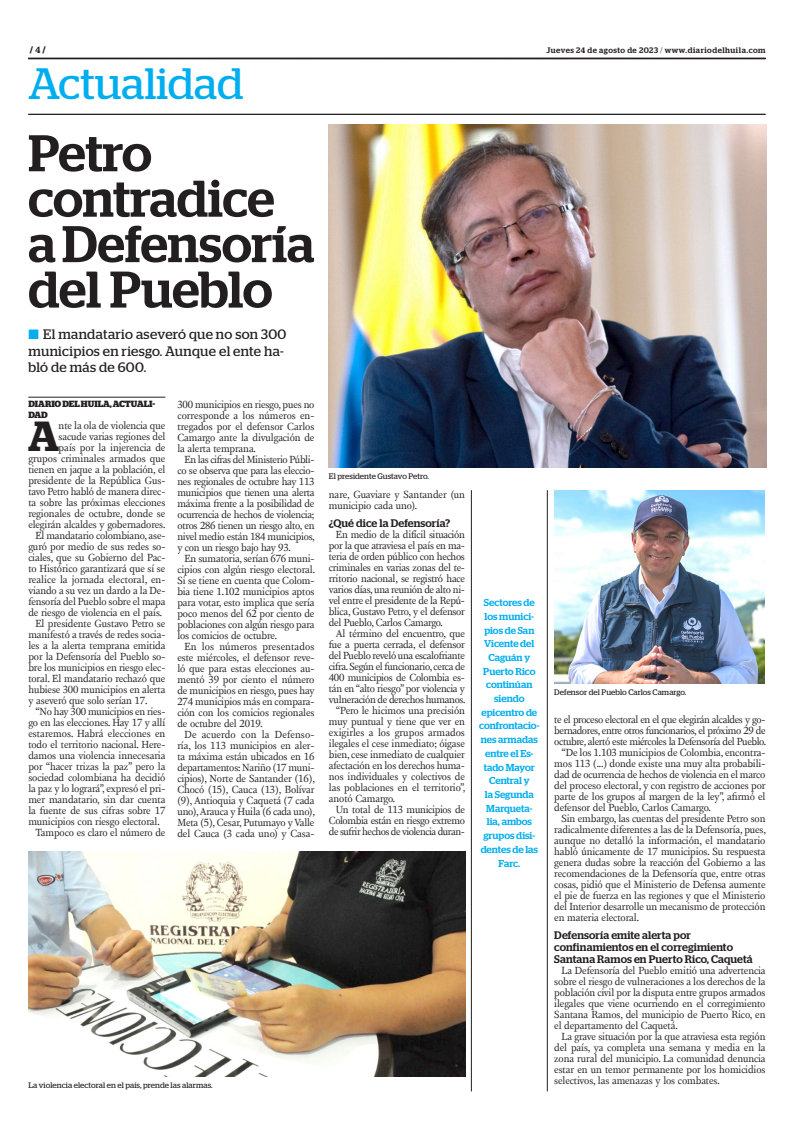
<style>
.page{position:relative;width:801px;height:1134px;background:#fff}
.page>*{position:absolute;margin:0;border:0;box-sizing:border-box;transform-origin:0 0}
.TITULO{font:500 51.4px/45.4px "Stag";letter-spacing:-.005em;color:#231f20}
.t1{font:43.9px "Stag";color:#00aeef}
.TEXTO_UNO{font:600 42px "Stag";color:#231f20}
.SUMARIO{font:13.7px/16.5px "Stag";letter-spacing:.025em;color:#231f20}
.INTERTITULO{font:500 11px/12px "Stag";letter-spacing:.01em;color:#231f20}
.TEXTO{font:10.6px/11px "New Fournier BP";letter-spacing:-.02em;color:#231f20;text-align:justify}
.TEXTO_UNO-2{font:10.6px/11px "New Fournier BP";letter-spacing:-.01em;color:#231f20;text-align:right}
.DESTACADO_AZUL{font:500 10px/13.7px "Stag";color:#00aeef;text-align:center}
.CREDITO_1{font:700 9px/11px "Stag";color:#231f20}
.PIE_DE_FOTO{font:8px "Stag";letter-spacing:.01em;color:#231f20}
.t2{font:500 8px "Stag";letter-spacing:.06em;color:#231f20}
.s1{font-weight:500}
.s2{font-weight:300}
.s3{color:#00aeef}
</style>
<div class="page">
<svg style="left:28px;top:58px;width:737px;height:1px"></svg>
<hr style="left:28px;top:114px;width:737px;height:1px;background:#231f20">
<img style="left:329px;top:124px;width:437px;height:343px">
<img style="left:554px;top:490px;width:210px;height:193px">
<img style="left:28px;top:852px;width:437px;height:225px">
<hr style="left:28px;top:397px;width:137px;height:1px;background:#231f20">
<hr style="left:471px;top:490px;width:1px;height:601px;background:#231f20">
<hr style="left:547px;top:490px;width:1px;height:601px;background:#231f20">
<p class="CREDITO_1" style="left:30px;top:45px;width:17px">/ <span class="s1">4</span> /</p>
<p class="t2" style="left:546px;top:45px;width:220px">Jueves 24 de agosto de 2023 <span class="s2">/</span> www.diariodelhuila.com</p>
<p class="t1" style="left:28px;top:58px;width:216px">Actualidad</p>
<p class="TITULO" style="left:28px;top:130px;width:248px">Petro contradice</p>
<p class="TITULO" style="left:28px;top:221px;width:288px">a Defensoría del Pueblo</p>
<p class="SUMARIO" style="left:28px;top:326px;width:260px"><span class="s3">■</span> El mandatario aseveró que no son 300 municipios en riesgo. Aunque el ente ha&shy;bló de más de 600.</p>
<p class="CREDITO_1" style="left:28px;top:399px;width:128px">DIARIO DEL HUILA, ACTUALI-<br>DAD</p>
<p class="TEXTO_UNO" style="left:28px;top:412px;width:33px">A</p>
<p class="TEXTO" style="left:177px;top:399px;width:139px">300 municipios en riesgo, pues no corresponde a los números en&shy;tregados por el defensor Carlos Camargo ante la divulgación de la alerta temprana.</p>
<p class="TEXTO" style="left:177px;top:454px;width:139px;text-indent:7px">En las cifras del Ministerio Públi&shy;co se observa que para las eleccio&shy;nes regionales de octubre hay 113 municipios que tienen una alerta máxima frente a la posibilidad de ocurrencia de hechos de violencia; otros 286 tienen un riesgo alto, en nivel medio están 184 municipios, y con un riesgo bajo hay 93.</p>
<p class="TEXTO" style="left:177px;top:553px;width:139px;text-indent:7px">En sumatoria, serían 676 muni&shy;cipios con algún riesgo electoral.<br>Si se tiene en cuenta que Colom&shy;bia tiene 1.102 municipios aptos para votar, esto implica que sería poco menos del 62 por ciento de poblaciones con algún riesgo para los comicios de octubre.</p>
<p class="TEXTO" style="left:177px;top:641px;width:139px;text-indent:7px">En los números presentados este miércoles, el defensor reve&shy;ló que para estas elecciones au&shy;mentó 39 por ciento el número de municipios en riesgo, pues hay 274 municipios más en compara&shy;ción con los comicios regionales de octubre del 2019.</p>
<p class="TEXTO" style="left:177px;top:729px;width:139px;text-indent:7px">De acuerdo con la Defenso&shy;ría, los 113 municipios en aler&shy;ta máxima están ubicados en 16 departamentos: Nariño (17 muni&shy;cipios), Norte de Santander (16), Chocó (15), Cauca (13), Bolívar (9), Antioquia y Caquetá (7 cada uno), Arauca y Huila (6 cada uno), Meta (5), Cesar, Putumayo y Valle del Cauca (3 cada uno) y Casa-</p>
<p class="TEXTO_UNO-2" style="left:28px;top:420px;width:139px">nte la ola de violencia que sacude varias regiones del<br>país por la injerencia de grupos criminales armados que tienen en jaque a la población, el presidente de la República Gus&shy;tavo Petro habló de manera direc&shy;ta sobre las próximas elecciones regionales de octubre, donde se elegirán alcaldes y gobernadores.</p>
<p class="TEXTO" style="left:28px;top:530px;width:139px;text-indent:7px">El mandatario colombiano, ase&shy;guró por medio de sus redes so&shy;ciales, que su Gobierno del Pac&shy;to Histórico garantizará que sí se realice la jornada electoral, en&shy;viando a su vez un dardo a la De&shy;fensoría del Pueblo sobre el mapa de riesgo de violencia en el país.</p>
<p class="TEXTO" style="left:28px;top:618px;width:139px;text-indent:7px">El presidente Gustavo Petro se manifestó a través de redes socia&shy;les a la alerta temprana emitida por la Defensoría del Pueblo so&shy;bre los municipios en riesgo elec&shy;toral. El mandatario rechazó que hubiese 300 municipios en alerta y aseveró que solo serían 17.</p>
<p class="TEXTO" style="left:28px;top:706px;width:139px;text-indent:7px">“No hay 300 municipios en ries&shy;go en las elecciones. Hay 17 y allí estaremos. Habrá elecciones en todo el territorio nacional. Here&shy;damos una violencia innecesaria por “hacer trizas la paz” pero la sociedad colombiana ha decidió la paz y lo logrará”, expresó el pri&shy;mer mandatario, sin dar cuenta la fuente de sus cifras sobre 17 municipios con riesgo electoral.</p>
<p class="TEXTO" style="left:35px;top:827px;width:131px">Tampoco es claro el número de</p>
<p class="PIE_DE_FOTO" style="left:329px;top:471px;width:102px">El presidente Gustavo Petro.</p>
<p class="TEXTO" style="left:329px;top:489px;width:138px">nare, Guaviare y Santander (un municipio cada uno).</p>
<p class="INTERTITULO" style="left:329px;top:517px;width:123px">¿Qué dice la Defensoría?</p>
<p class="TEXTO" style="left:329px;top:529px;width:138px;text-indent:7px">En medio de la difícil situación por la que atraviesa el país en ma&shy;teria de orden público con hechos criminales en varias zonas del te&shy;rritorio nacional, se registró hace varios días, una reunión de alto ni&shy;vel entre el presidente de la Repú&shy;blica, Gustavo Petro, y el defensor del Pueblo, Carlos Camargo.</p>
<p class="TEXTO" style="left:329px;top:628px;width:138px;text-indent:7px">Al término del encuentro, que fue a puerta cerrada, el defensor del Pueblo reveló una escalofriante cifra. Según el funcionario, cerca de 400 municipios de Colombia es&shy;tán en “alto riesgo” por violencia y vulneración de derechos humanos.</p>
<p class="TEXTO" style="left:329px;top:705px;width:138px;text-indent:7px">“Pero le hicimos una precisión muy puntual y tiene que ver en exigirles a los grupos armados ilegales el cese inmediato; óigase bien, cese inmediato de cualquier afectación en los derechos huma&shy;nos individuales y colectivos de las poblaciones en el territorio”, anotó Camargo.</p>
<p class="TEXTO" style="left:329px;top:804px;width:138px;text-indent:7px">Un total de 113 municipios de Colombia están en riesgo extremo de sufrir hechos de violencia duran-</p>
<p class="DESTACADO_AZUL" style="left:479px;top:596px;width:62px">Sectores de los munici&shy;pios de San<br>Vicente del<br>Caguán y<br>Puerto Rico continúan siendo epicentro de confrontacio&shy;nes armadas entre el Es&shy;tado Mayor<br>Central y<br>la Segunda<br>Marqueta&shy;lia, ambos grupos disi&shy;dentes de las<br>Farc.</p>
<p class="PIE_DE_FOTO" style="left:554px;top:687px;width:133px">Defensor del Pueblo Carlos Camargo.</p>
<p class="TEXTO" style="left:554px;top:714px;width:213px">te el proceso electoral en el que elegirán alcaldes y go&shy;bernadores, entre otros funcionarios, el próximo 29 de octubre, alertó este miércoles la Defensoría del Pueblo.</p>
<p class="TEXTO" style="left:554px;top:747px;width:213px;text-indent:7px">“De los 1.103 municipios de Colombia, encontra&shy;mos 113 (...) donde existe una muy alta probabili&shy;dad de ocurrencia de hechos de violencia en el marco del proceso electoral, y con registro de acciones por parte de los grupos al margen de la ley”, afirmó el defensor del Pueblo, Carlos Camargo.</p>
<p class="TEXTO" style="left:554px;top:813px;width:213px;text-indent:7px">Sin embargo, las cuentas del presidente Petro son radicalmente diferentes a las de la Defensoría, pues, aunque no detalló la información, el mandatario habló únicamente de 17 municipios. Su respuesta genera dudas sobre la reacción del Gobierno a las recomendaciones de la Defensoría que, entre otras cosas, pidió que el Ministerio de Defensa aumente el pie de fuerza en las regiones y que el Ministerio del Interior desarrolle un mecanismo de protección en materia electoral.</p>
<p class="INTERTITULO" style="left:554px;top:929px;width:200px">Defensoría emite alerta por confinamientos en el corregimiento<br>Santana Ramos en Puerto Rico, Caquetá</p>
<p class="TEXTO" style="left:554px;top:965px;width:213px;text-indent:7px">La Defensoría del Pueblo emitió una advertencia sobre el riesgo de vulneraciones a los derechos de la población civil por la disputa entre grupos armados ilegales que viene ocurriendo en el corregimiento Santana Ramos, del municipio de Puerto Rico, en el departamento del Caquetá.</p>
<p class="TEXTO" style="left:554px;top:1031px;width:213px;text-indent:7px">La grave situación por la que atraviesa esta región del país, ya completa una semana y media en la zona rural del municipio. La comunidad denuncia estar en un temor permanente por los homicidios selectivos, las amenazas y los combates.</p>
<p class="PIE_DE_FOTO" style="left:28px;top:1080px;width:186px">La violencia electoral en el país, prende las alarmas.</p>
</div>
